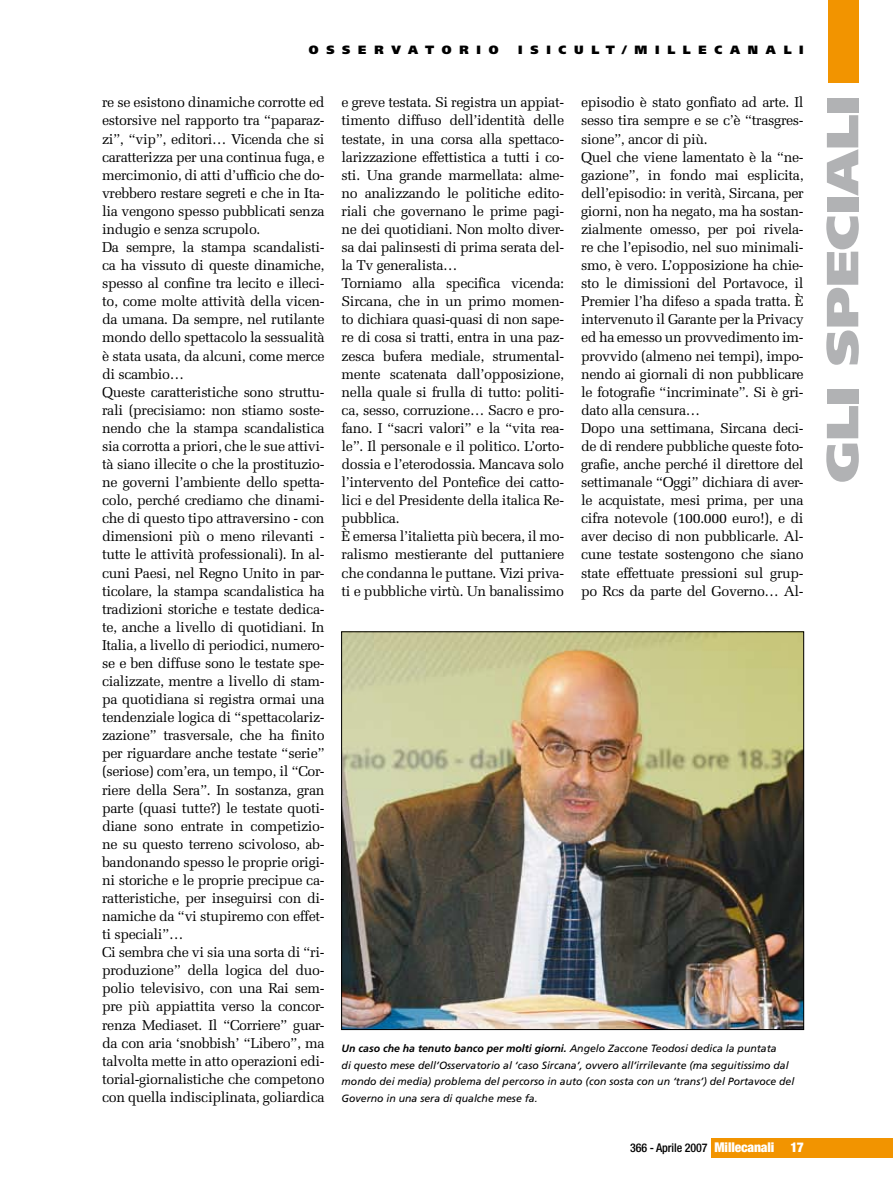
<style>
.page{position:relative;width:893px;height:1191px;background:#fff}
.page>*{position:absolute;margin:0;border:0;box-sizing:border-box;transform-origin:0 0}
.t1{font:900 45px "Frutiger LT Std";letter-spacing:-.005em;color:#b1b2b4;scale:1.2 1}
.t2{font:14.25px/18px "Melior LT Std";letter-spacing:-.025em;color:#000}
.t3{font:900 12px "Frutiger LT Std";letter-spacing:.645em;color:#000}
.t4{font:500 condensed 12px "Helvetica Neue LT Std";letter-spacing:-.01em;color:#000}
.t5{font:italic 10.5px/16.5px "Frutiger LT Std";color:#000}
.s1{font-weight:700}
.s2{font-weight:900;font-size:13.5px;color:#fff}
</style>
<div class="page">
<div style="left:829px;top:0;width:30px;height:83px;background:#f29400"></div>
<div style="left:711px;top:1138px;width:182px;height:19px;background:#f29400"></div>
<img style="left:343px;top:633px;width:459px;height:395px">
<p class="t3" style="left:309px;top:42px;width:190px">OSSERVATO RIO</p>
<p class="t3" style="left:518px;top:42px;width:287px">ISICULT/MILLECANALI</p>
<p class="t2" style="left:102px;top:94px;width:224px">re se esistono dinamiche corrotte ed estorsive nel rapporto tra “paparaz&shy;zi”, “vip”, editori… Vicenda che si caratterizza per una continua fuga, e mercimonio, di atti d’ufficio che do&shy;vrebbero restare segreti e che in Ita&shy;lia vengono spesso pubblicati senza indugio e senza scrupolo.<br>Da sempre, la stampa scandalisti&shy;ca ha vissuto di queste dinamiche, spesso al confine tra lecito e illeci&shy;to, come molte attività della vicen&shy;da umana. Da sempre, nel rutilante mondo dello spettacolo la sessualità è stata usata, da alcuni, come merce di scambio…<br>Queste caratteristiche sono struttu&shy;rali (precisiamo: non stiamo soste&shy;nendo che la stampa scandalistica sia corrotta a priori, che le sue attivi&shy;tà siano illecite o che la prostituzio&shy;ne governi l’ambiente dello spetta&shy;colo, perché crediamo che dinami&shy;che di questo tipo attraversino - con dimensioni più o meno rilevanti - tutte le attività professionali). In al&shy;cuni Paesi, nel Regno Unito in par&shy;ticolare, la stampa scandalistica ha tradizioni storiche e testate dedica&shy;te, anche a livello di quotidiani. In Italia, a livello di periodici, numero&shy;se e ben diffuse sono le testate spe&shy;cializzate, mentre a livello di stam&shy;pa quotidiana si registra ormai una tendenziale logica di “spettacolariz&shy;zazione” trasversale, che ha finito per riguardare anche testate “serie” (seriose) com’era, un tempo, il “Cor&shy;riere della Sera”. In sostanza, gran parte (quasi tutte?) le testate quoti&shy;diane sono entrate in competizio&shy;ne su questo terreno scivoloso, ab&shy;bandonando spesso le proprie origi&shy;ni storiche e le proprie precipue ca&shy;ratteristiche, per inseguirsi con di&shy;namiche da “vi stupiremo con effet&shy;ti speciali”…<br>Ci sembra che vi sia una sorta di “ri&shy;produzione” della logica del duo&shy;polio televisivo, con una Rai sem&shy;pre più appiattita verso la concor&shy;renza Mediaset. Il “Corriere” guar&shy;da con aria ‘snobbish’ “Libero”, ma talvolta mette in atto operazioni edi&shy;torial-giornalistiche che competono con quella indisciplinata, goliardica</p>
<p class="t2" style="left:342px;top:94px;width:224px">e greve testata. Si registra un appiat&shy;timento diffuso dell’identità delle testate, in una corsa alla spettaco&shy;larizzazione effettistica a tutti i co&shy;sti. Una grande marmellata: alme&shy;no analizzando le politiche edito&shy;riali che governano le prime pagi&shy;ne dei quotidiani. Non molto diver&shy;sa dai palinsesti di prima serata del&shy;la Tv generalista…<br>Torniamo alla specifica vicenda:<br>Sircana, che in un primo momen&shy;to dichiara quasi-quasi di non sape&shy;re di cosa si tratti, entra in una paz&shy;zesca bufera mediale, strumental&shy;mente scatenata dall’opposizione, nella quale si frulla di tutto: politi&shy;ca, sesso, corruzione… Sacro e pro&shy;fano. I “sacri valori” e la “vita rea&shy;le”. Il personale e il politico. L’orto&shy;dossia e l’eterodossia. Mancava solo l’intervento del Pontefice dei catto&shy;lici e del Presidente della italica Re&shy;pubblica.<br>È emersa l’italietta più becera, il mo&shy;ralismo mestierante del puttaniere che condanna le puttane. Vizi priva&shy;ti e pubbliche virtù. Un banalissimo</p>
<p class="t2" style="left:581px;top:94px;width:224px">episodio è stato gonfiato ad arte. Il sesso tira sempre e se c’è “trasgres&shy;sione”, ancor di più.<br>Quel che viene lamentato è la “ne&shy;gazione”, in fondo mai esplicita, dell’episodio: in verità, Sircana, per giorni, non ha negato, ma ha sostan&shy;zialmente omesso, per poi rivela&shy;re che l’episodio, nel suo minimali&shy;smo, è vero. L’opposizione ha chie&shy;sto le dimissioni del Portavoce, il Premier l’ha difeso a spada tratta. È intervenuto il Garante per la Privacy ed ha emesso un provvedimento im&shy;provvido (almeno nei tempi), impo&shy;nendo ai giornali di non pubblicare le fotografie “incriminate”. Si è gri&shy;dato alla censura…<br>Dopo una settimana, Sircana deci&shy;de di rendere pubbliche queste foto&shy;grafie, anche perché il direttore del settimanale “Oggi” dichiara di aver&shy;le acquistate, mesi prima, per una cifra notevole (100.000 euro!), e di aver deciso di non pubblicarle. Al&shy;cune testate sostengono che siano state effettuate pressioni sul grup&shy;po Rcs da parte del Governo… Al-</p>
<p class="t5" style="left:342px;top:1040px;width:454px"><span class="s1">Un caso che ha tenuto banco per molti giorni.</span> Angelo Zaccone Teodosi dedica la puntata<br>di questo mese dell’Osservatorio al ‘caso Sircana’, ovvero all’irrilevante (ma seguitissimo dal mondo dei media) problema del percorso in auto (con sosta con un ‘trans’) del Portavoce del Governo in una sera di qualche mese fa.</p>
<p class="t4" style="left:630px;top:1141px;width:175px">366 - Aprile 2007 <span class="s2">Millecanali 17</span></p>
<h1 class="t1" style="left:815px;top:483px;width:324px;rotate:-90deg">GLI SPECIALI</h1>
</div>
